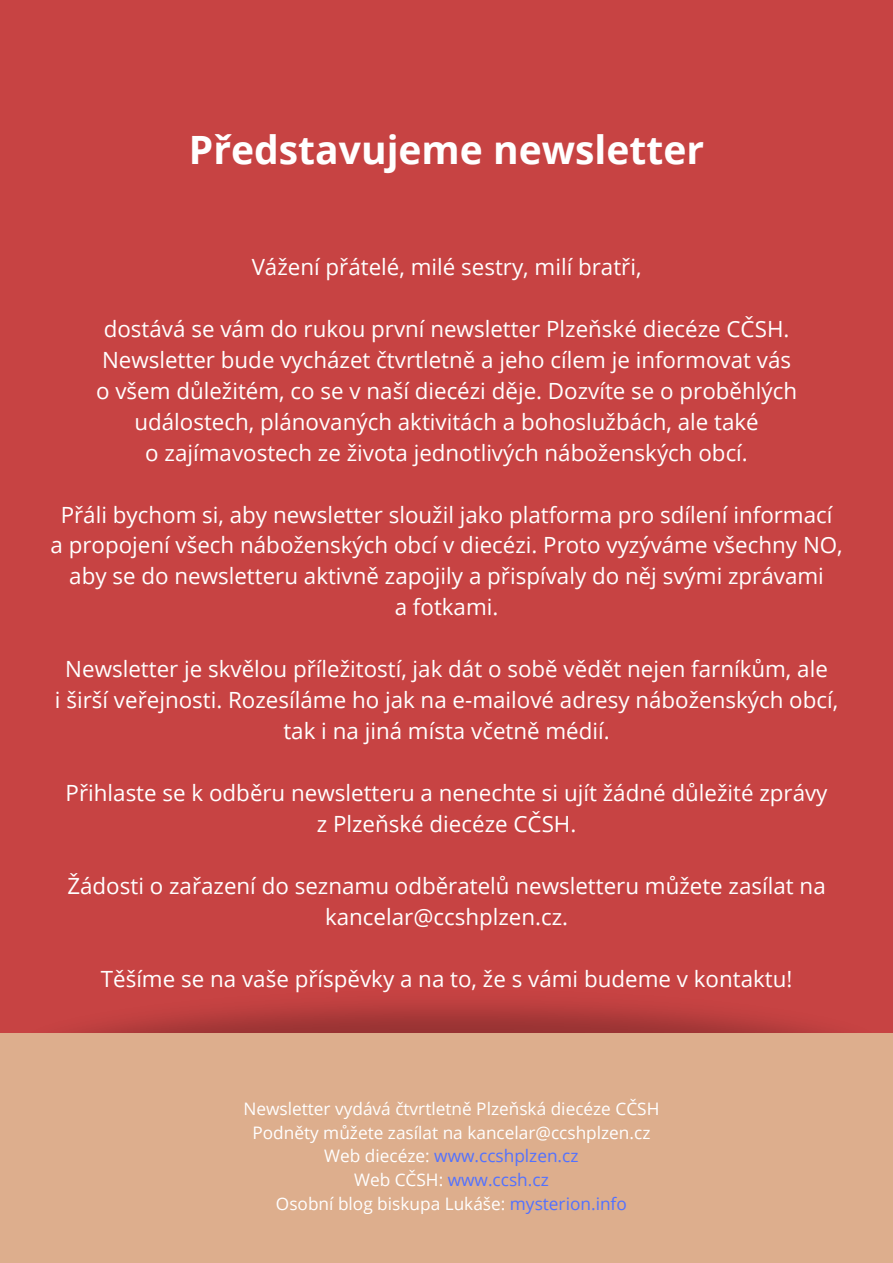
<style>
.page{position:relative;width:893px;height:1263px;background:#c74343}
.page>*{position:absolute;margin:0;border:0;box-sizing:border-box;transform-origin:0 0}
.t1{font:700 39px "Open Sans";color:#fff}
.t2{font:22.35px/30.9px "Open Sans";color:#fff;text-align:center}
.t3{font:17.25px/23.6px "Open Sans";color:#fff;text-align:center}
.s1{color:#5271ff}
</style>
<div class="page">
<div style="left:0;top:1033px;width:893px;height:230px;background:#ddae8d"></div>
<h1 class="t1" style="left:189px;top:122px;width:517px">Představujeme newsletter</h1>
<p class="t2" style="left:252px;top:251px;width:391px">Vážení přátelé, milé sestry, milí bratři,</p>
<p class="t2" style="left:96px;top:313px;width:702px">dostává se vám do rukou první newsletter Plzeňské diecéze CČSH.<br>Newsletter bude vycházet čtvrtletně a jeho cílem je informovat vás o všem důležitém, co se v naší diecézi děje. Dozvíte se o proběhlých událostech, plánovaných aktivitách a bohoslužbách, ale také<br>o zajímavostech ze života jednotlivých náboženských obcí.</p>
<p class="t2" style="left:50px;top:498px;width:793px">Přáli bychom si, aby newsletter sloužil jako platforma pro sdílení informací<br>a propojení všech náboženských obcí v diecézi. Proto vyzýváme všechny NO, aby se do newsletteru aktivně zapojily a přispívaly do něj svými zprávami<br>a fotkami.</p>
<p class="t2" style="left:55px;top:653px;width:785px">Newsletter je skvělou příležitostí, jak dát o sobě vědět nejen farníkům, ale<br>i širší veřejnosti. Rozesíláme ho jak na e-mailové adresy náboženských obcí, tak i na jiná místa včetně médií.</p>
<p class="t2" style="left:66px;top:777px;width:763px">Přihlaste se k odběru newsletteru a nenechte si ujít žádné důležité zprávy z Plzeňské diecéze CČSH.</p>
<p class="t2" style="left:67px;top:870px;width:760px">Žádosti o zařazení do seznamu odběratelů newsletteru můžete zasílat na kancelar@ccshplzen.cz.</p>
<p class="t2" style="left:101px;top:962px;width:693px">Těšíme se na vaše příspěvky a na to, že s vámi budeme v kontaktu!</p>
<p class="t3" style="left:243px;top:1096px;width:417px">Newsletter vydává čtvrtletně Plzeňská diecéze CČSH Podněty můžete zasílat na kancelar@ccshplzen.cz Web diecéze: <span class="s1">www.ccshplzen.cz<br></span>Web CČSH: <span class="s1">www.ccsh.cz<br></span>Osobní blog biskupa Lukáše: <span class="s1">mysterion.info</span></p>
</div>
